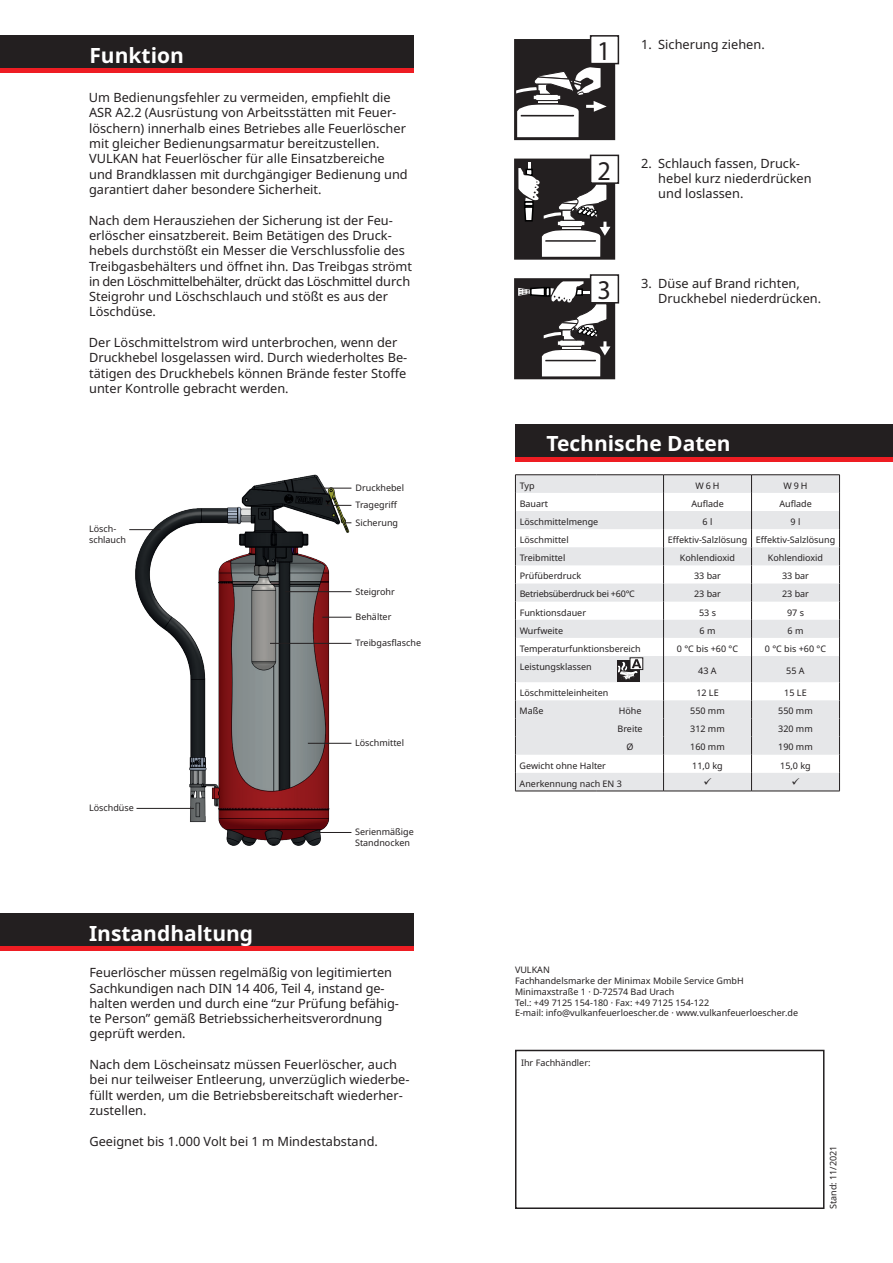
<style>
.page{position:relative;width:893px;height:1263px;background:#fff}
.page>*{position:absolute;margin:0;border:0;box-sizing:border-box;transform-origin:0 0}
.t1{font:27.3px "Myriad Pro";color:#231f20;scale:.96 1}
.t2{font:27.15px "Myriad Pro";color:#231f20;scale:.96 1}
.t3{font:700 21px "Noto Sans";color:#fff}
.t4{font:12.75px/15.3px "Noto Sans";color:#231f20}
.t5{font:9px/10.8px "Noto Sans";color:#231f20}
.t6{font:9px "Noto Sans";letter-spacing:-.025em;color:#231f20}
.s1{font-family:"Myriad Pro";font-size:27.15px}
</style>
<div class="page">
<div style="left:0;top:943px;width:414px;height:8px;background:#ee1d23"></div>
<div style="left:0;top:913px;width:414px;height:33px;background:#231f20"></div>
<div style="left:515px;top:454px;width:378px;height:7px;background:#ee1d23"></div>
<div style="left:515px;top:424px;width:378px;height:33px;background:#231f20"></div>
<div style="left:0;top:66px;width:413px;height:7px;background:#ee1d23"></div>
<div style="left:0;top:35px;width:413px;height:33px;background:#231f20"></div>
<hr style="left:515px;top:474px;width:82px;height:1px;background:#231f20">
<hr style="left:597px;top:474px;width:66px;height:1px;background:#231f20">
<hr style="left:663px;top:474px;width:88px;height:1px;background:#231f20">
<hr style="left:751px;top:474px;width:89px;height:1px;background:#231f20">
<hr style="left:515px;top:791px;width:82px;height:1px;background:#231f20">
<hr style="left:597px;top:791px;width:66px;height:1px;background:#231f20">
<hr style="left:663px;top:791px;width:88px;height:1px;background:#231f20">
<hr style="left:751px;top:791px;width:89px;height:1px;background:#231f20">
<div style="left:515px;top:1050px;width:309px;height:159px;border:2px solid #231f20"></div>
<img style="left:129px;top:474px;width:223px;height:372px">
<div style="left:515px;top:40px;width:99px;height:99px;background:#231f20"></div>
<div style="left:514px;top:39px;width:101px;height:101px;border:2px solid #231f20"></div>
<div style="left:591px;top:36px;width:27px;height:28px;background:#fff"></div>
<div style="left:590px;top:35px;width:29px;height:29px;border:2px solid #231f20"></div>
<svg style="left:516px;top:65px;width:91px;height:72px"></svg>
<div style="left:515px;top:159px;width:99px;height:100px;background:#231f20"></div>
<div style="left:514px;top:159px;width:101px;height:101px;border:2px solid #231f20"></div>
<div style="left:591px;top:155px;width:27px;height:28px;background:#fff"></div>
<div style="left:590px;top:155px;width:29px;height:29px;border:2px solid #231f20"></div>
<svg style="left:518px;top:162px;width:92px;height:95px"></svg>
<div style="left:515px;top:279px;width:99px;height:100px;background:#231f20"></div>
<div style="left:514px;top:278px;width:101px;height:101px;border:2px solid #231f20"></div>
<div style="left:591px;top:275px;width:27px;height:28px;background:#fff"></div>
<div style="left:590px;top:274px;width:29px;height:29px;border:2px solid #231f20"></div>
<svg style="left:518px;top:281px;width:92px;height:95px"></svg>
<hr style="left:136px;top:808px;width:58px;height:1px;background:#231f20">
<hr style="left:129px;top:529px;width:32px;height:1px;background:#231f20">
<svg style="left:322px;top:617px;width:29px;height:1px"></svg>
<hr style="left:308px;top:743px;width:43px;height:1px;background:#231f20">
<hr style="left:270px;top:643px;width:81px;height:1px;background:#231f20">
<hr style="left:313px;top:488px;width:38px;height:1px;background:#231f20">
<svg style="left:326px;top:505px;width:25px;height:1px"></svg>
<hr style="left:285px;top:591px;width:66px;height:1px;background:#231f20">
<hr style="left:315px;top:832px;width:36px;height:1px;background:#231f20">
<svg style="left:515px;top:475px;width:325px;height:316px"></svg>
<h3 class="t3" style="left:89px;top:41px;width:96px">Funktion</h3>
<p class="t4" style="left:89px;top:90px;width:320px">Um Bedienungsfehler zu vermeiden, empfiehlt die ASR A2.2 (Ausrüstung von Arbeitsstätten mit Feuer&shy;löschern) innerhalb eines Betriebes alle Feuerlöscher mit gleicher Bedienungsarmatur bereitzustellen.<br>VULKAN hat Feuerlöscher für alle Einsatzbereiche und Brandklassen mit durchgängiger Bedienung und garantiert daher besondere Sicherheit.</p>
<p class="t4" style="left:89px;top:213px;width:325px">Nach dem Herausziehen der Sicherung ist der Feu&shy;erlöscher einsatzbereit. Beim Betätigen des Druck&shy;hebels durchstößt ein Messer die Verschlussfolie des Treibgasbehälters und öffnet ihn. Das Treibgas strömt in den Löschmittelbehälter, drückt das Löschmittel durch Steigrohr und Löschschlauch und stößt es aus der Löschdüse.</p>
<p class="t4" style="left:89px;top:335px;width:320px">Der Löschmittelstrom wird unterbrochen, wenn der Druckhebel losgelassen wird. Durch wiederholtes Be&shy;tätigen des Druckhebels können Brände fester Stoffe unter Kontrolle gebracht werden.</p>
<p class="t5" style="left:89px;top:523px;width:39px">Lösch&shy;schlauch</p>
<p class="t5" style="left:89px;top:802px;width:46px">Löschdüse</p>
<h3 class="t3" style="left:89px;top:918px;width:166px">Instandhaltung</h3>
<p class="t5" style="left:355px;top:479px;width:50px;line-height:17.4px">Druckhebel<br>Tragegriff<br>Sicherung</p>
<p class="t5" style="left:355px;top:586px;width:41px">Steigrohr</p>
<p class="t5" style="left:355px;top:612px;width:37px">Behälter</p>
<p class="t5" style="left:355px;top:638px;width:67px">Treibgasflasche</p>
<p class="t5" style="left:355px;top:738px;width:50px">Löschmittel</p>
<p class="t5" style="left:355px;top:827px;width:60px">Serienmäßige<br>Standnocken</p>
<p class="t4" style="left:89px;top:965px;width:311px">Feuerlöscher müssen regelmäßig von legitimierten Sachkundigen nach DIN 14 406, Teil 4, instand ge&shy;halten werden und durch eine “zur Prüfung befähig&shy;te Person” gemäß Betriebssicherheitsverordnung geprüft werden.</p>
<p class="t4" style="left:89px;top:1057px;width:322px">Nach dem Löscheinsatz müssen Feuerlöscher, auch bei nur teilweiser Entleerung, unverzüglich wiederbe&shy;füllt werden, um die Betriebsbereitschaft wiederher&shy;zustellen.</p>
<p class="t4" style="left:89px;top:1133px;width:290px">Geeignet bis 1.000 Volt bei 1 m Mindestabstand.</p>
<h1 class="t1" style="left:597px;top:34px;width:16px">1</h1>
<p class="t4" style="left:641px;top:37px;width:125px">1. Sicherung ziehen.</p>
<h2 class="t2" style="left:597px;top:154px;width:15px">2</h2>
<p class="t4" style="left:658px;top:156px;width:155px;text-indent:-17px">2. Schlauch fassen, Druck&shy;hebel kurz niederdrücken und loslassen.</p>
<p class="t4" style="left:658px;top:276px;width:164px;text-indent:-61px"><span class="s1">3</span> 3. Düse auf Brand richten,<br>Druckhebel niederdrücken.</p>
<h3 class="t3" style="left:546px;top:429px;width:186px">Technische Daten</h3>
<p class="t5" style="left:520px;top:480px;width:16px">Typ</p>
<p class="t5" style="left:696px;top:480px;width:25px">W 6 H</p>
<p class="t5" style="left:784px;top:480px;width:25px">W 9 H</p>
<p class="t5" style="left:520px;top:498px;width:30px">Bauart</p>
<p class="t5" style="left:691px;top:498px;width:34px">Auflade</p>
<p class="t5" style="left:779px;top:498px;width:34px">Auflade</p>
<p class="t5" style="left:520px;top:516px;width:80px">Löschmittelmenge</p>
<p class="t5" style="left:703px;top:516px;width:11px">6 l</p>
<p class="t5" style="left:791px;top:516px;width:11px">9 l</p>
<p class="t5" style="left:520px;top:535px;width:50px">Löschmittel</p>
<p class="t5" style="left:668px;top:535px;width:169px">Effektiv-Salzlösung Effektiv-Salzlösung</p>
<p class="t5" style="left:520px;top:553px;width:47px">Treibmittel</p>
<p class="t5" style="left:680px;top:553px;width:57px">Kohlendioxid</p>
<p class="t5" style="left:768px;top:553px;width:57px">Kohlendioxid</p>
<p class="t5" style="left:520px;top:571px;width:63px">Prüfüberdruck</p>
<p class="t5" style="left:694px;top:571px;width:28px">33 bar</p>
<p class="t5" style="left:782px;top:571px;width:28px">33 bar</p>
<p class="t6" style="left:520px;top:588px;width:117px">Betriebsüberdruck bei +60°C</p>
<p class="t5" style="left:694px;top:589px;width:28px">23 bar</p>
<p class="t5" style="left:782px;top:589px;width:28px">23 bar</p>
<p class="t5" style="left:520px;top:607px;width:68px">Funktionsdauer</p>
<p class="t5" style="left:699px;top:607px;width:18px">53 s</p>
<p class="t5" style="left:787px;top:607px;width:18px">97 s</p>
<p class="t5" style="left:520px;top:625px;width:45px">Wurfweite</p>
<p class="t5" style="left:700px;top:625px;width:17px">6 m</p>
<p class="t5" style="left:787px;top:625px;width:17px">6 m</p>
<p class="t5" style="left:520px;top:643px;width:122px">Temperaturfunktionsbereich</p>
<p class="t5" style="left:677px;top:643px;width:63px">0 °C bis +60 °C</p>
<p class="t5" style="left:765px;top:643px;width:63px">0 °C bis +60 °C</p>
<p class="t5" style="left:520px;top:661px;width:74px">Leistungsklassen</p>
<p class="t5" style="left:698px;top:665px;width:20px">43 A</p>
<p class="t5" style="left:786px;top:665px;width:20px">55 A</p>
<p class="t5" style="left:520px;top:688px;width:90px">Löschmitteleinheiten</p>
<p class="t5" style="left:696px;top:688px;width:24px">12 LE</p>
<p class="t5" style="left:784px;top:688px;width:24px">15 LE</p>
<p class="t5" style="left:520px;top:706px;width:25px">Maße</p>
<p class="t5" style="left:619px;top:706px;width:24px">Höhe</p>
<p class="t5" style="left:690px;top:706px;width:36px">550 mm</p>
<p class="t5" style="left:778px;top:706px;width:36px">550 mm</p>
<p class="t5" style="left:618px;top:724px;width:27px">Breite</p>
<p class="t5" style="left:690px;top:724px;width:36px">312 mm</p>
<p class="t5" style="left:778px;top:724px;width:36px">320 mm</p>
<p class="t5" style="left:627px;top:742px;width:9px">Ø</p>
<p class="t5" style="left:690px;top:742px;width:36px">160 mm</p>
<p class="t5" style="left:778px;top:742px;width:36px">190 mm</p>
<p class="t5" style="left:520px;top:760px;width:88px">Gewicht ohne Halter</p>
<p class="t5" style="left:692px;top:760px;width:32px">11,0 kg</p>
<p class="t5" style="left:780px;top:760px;width:32px">15,0 kg</p>
<p class="t5" style="left:520px;top:778px;width:104px">Anerkennung nach EN 3</p>
<p class="t5" style="left:515px;top:965px;width:285px">VULKAN<br>Fachhandelsmarke der Minimax Mobile Service GmbH Minimaxstraße 1 · D-72574 Bad Urach<br>Tel.: +49 7125 154-180 · Fax: +49 7125 154-122<br>E-mail: info@vulkanfeuerloescher.de · www.vulkanfeuerloescher.de</p>
<p class="t5" style="left:521px;top:1057px;width:71px">Ihr Fachhändler:</p>
<p class="t5" style="left:828px;top:1209px;width:65px;rotate:-90deg">Stand: 11/2021</p>
</div>
